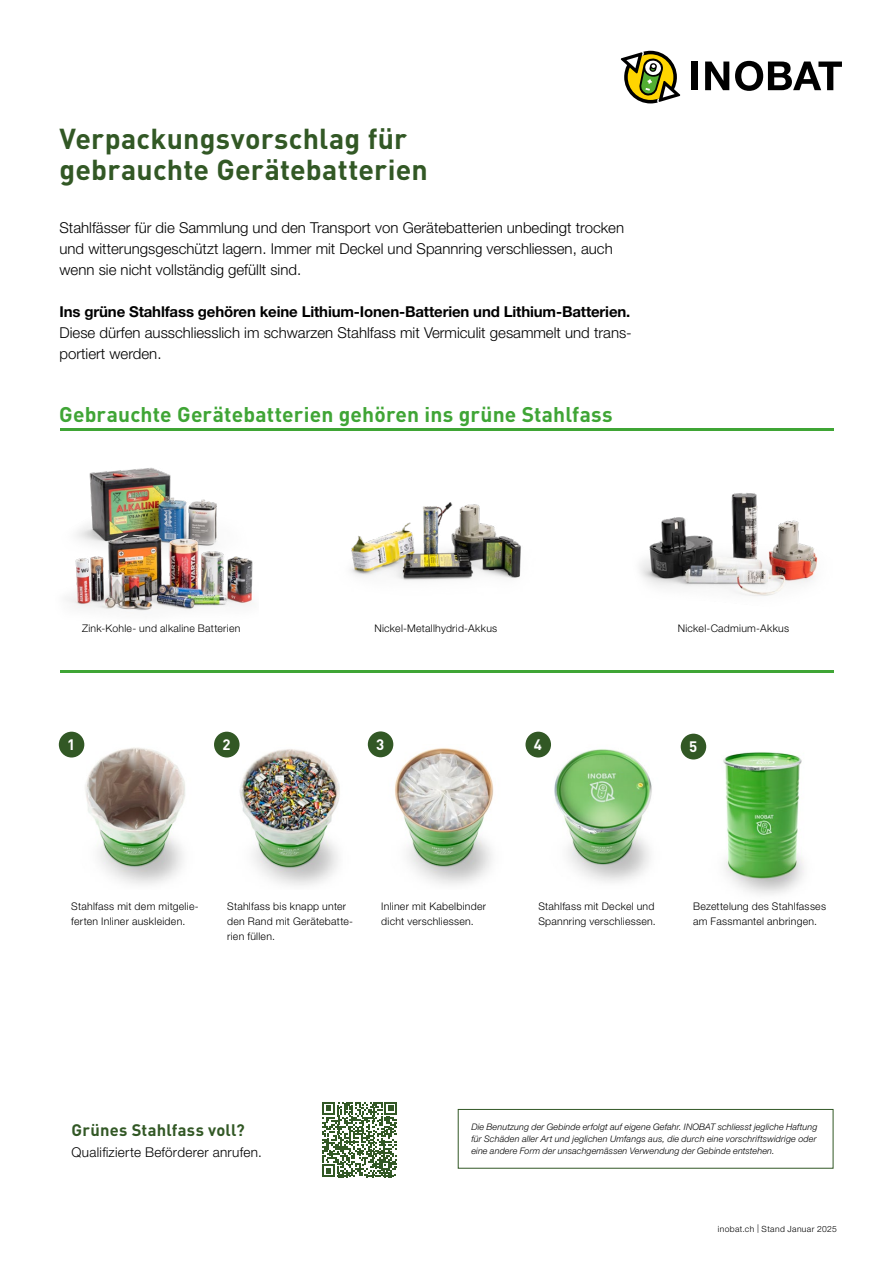
<style>
.page{position:relative;width:893px;height:1263px;background:#fff}
.page>*{position:absolute;margin:0;border:0;box-sizing:border-box;transform-origin:0 0}
.t1{font:700 28.5px/31.5px "DIN Pro";letter-spacing:.01em;color:#325825}
.t2{font:700 21px "DIN Pro";letter-spacing:.005em;color:#3fa535}
.t3{font:700 16.5px "DIN Pro";letter-spacing:.015em;color:#325825}
.t4{font:300 15px/21px "Helvetica Neue LT Std";color:#000}
.t5{font:700 15px "Helvetica Neue LT Std";letter-spacing:-.01em;color:#000}
.t6{font:700 15px "DIN Pro";color:#fff}
.t7{font:300 13.5px "Helvetica Neue LT Std";letter-spacing:.02em;color:#000}
.t8{font:300 10.5px/15px "Helvetica Neue LT Std";letter-spacing:.025em;color:#000}
.t9{font:italic 300 9px/12px "Helvetica Neue LT Std";letter-spacing:.015em;color:#000;text-align:justify}
.t10{font:300 8.55px "Helvetica Neue LT Std";letter-spacing:.04em;color:#000}
</style>
<div class="page">
<hr style="left:60px;top:670px;width:773px;height:3px;background:#3fa535">
<hr style="left:60px;top:428px;width:773px;height:3px;background:#3fa535">
<img style="left:71px;top:744px;width:114px;height:141px">
<img style="left:693px;top:744px;width:111px;height:151px">
<img style="left:89px;top:467px;width:128px;height:39px">
<img style="left:227px;top:749px;width:113px;height:137px">
<img style="left:350px;top:502px;width:171px;height:79px">
<img style="left:640px;top:493px;width:178px;height:103px">
<img style="left:381px;top:744px;width:113px;height:141px">
<img style="left:538px;top:748px;width:114px;height:135px">
<img style="left:66px;top:506px;width:187px;height:105px">
<div style="left:59px;top:732px;width:25px;height:25px;background:#325825;border-radius:50%"></div>
<div style="left:681px;top:734px;width:25px;height:25px;background:#325825;border-radius:50%"></div>
<div style="left:214px;top:732px;width:26px;height:25px;background:#325825;border-radius:50%"></div>
<div style="left:368px;top:731px;width:25px;height:26px;background:#325825;border-radius:50%"></div>
<div style="left:525px;top:732px;width:26px;height:25px;background:#325825;border-radius:50%"></div>
<svg style="left:322px;top:1102px;width:75px;height:75px"></svg>
<div style="left:458px;top:1109px;width:375px;height:59px;border:1px solid #325825"></div>
<div style="left:691px;top:62px;width:7px;height:28px;background:#000"></div>
<svg style="left:705px;top:62px;width:24px;height:28px"></svg>
<svg style="left:735px;top:61px;width:107px;height:30px"></svg>
<svg style="left:620px;top:50px;width:61px;height:54px"></svg>
<h1 class="t1" style="left:60px;top:119px;width:370px">Verpackungsvorschlag für gebrauchte Gerätebatterien</h1>
<h3 class="t4" style="left:60px;top:216px;width:566px">Stahlfässer für die Sammlung und den Transport von Gerätebatterien unbedingt trocken und witterungsgeschützt lagern. Immer mit Deckel und Spannring verschliessen, auch wenn sie nicht vollständig gefüllt sind.</h3>
<h3 class="t5" style="left:60px;top:302px;width:572px">Ins grüne Stahlfass gehören keine Lithium-Ionen-Batterien und Lithium-Batterien.</h3>
<h3 class="t4" style="left:60px;top:321px;width:574px">Diese dürfen ausschliesslich im schwarzen Stahlfass mit Vermiculit gesammelt und trans&shy;portiert werden.</h3>
<h2 class="t2" style="left:59px;top:396px;width:555px">Gebrauchte Gerätebatterien gehören ins grüne Stahlfass</h2>
<p class="t8" style="left:82px;top:621px;width:160px">Zink-Kohle- und alkaline Batterien</p>
<p class="t8" style="left:374px;top:621px;width:124px">Nickel-Metallhydrid-Akkus</p>
<p class="t8" style="left:678px;top:621px;width:113px">Nickel-Cadmium-Akkus</p>
<h3 class="t6" style="left:67px;top:732px;width:10px">1</h3>
<h3 class="t6" style="left:222px;top:732px;width:10px">2</h3>
<h3 class="t6" style="left:376px;top:732px;width:10px">3</h3>
<h3 class="t6" style="left:534px;top:732px;width:10px">4</h3>
<h3 class="t6" style="left:689px;top:734px;width:10px">5</h3>
<p class="t8" style="left:71px;top:898px;width:129px">Stahlfass mit dem mitgelie&shy;ferten Inliner auskleiden.</p>
<p class="t8" style="left:693px;top:898px;width:134px">Bezettelung des Stahlfasses am Fassmantel anbringen.</p>
<p class="t8" style="left:227px;top:898px;width:127px">Stahlfass bis knapp unter den Rand mit Gerätebatte&shy;rien füllen.</p>
<p class="t8" style="left:538px;top:898px;width:119px">Stahlfass mit Deckel und<br>Spannring verschliessen.</p>
<p class="t8" style="left:381px;top:898px;width:106px">Inliner mit Kabelbinder dicht verschliessen.</p>
<h3 class="t3" style="left:72px;top:1116px;width:175px">Grünes Stahlfass voll?</h3>
<p class="t7" style="left:72px;top:1143px;width:192px">Qualifizierte Beförderer anrufen.</p>
<p class="t9" style="left:471px;top:1121px;width:348px">Die Benutzung der Gebinde erfolgt auf eigene Gefahr. INOBAT schliesst jegliche Haftung für Schäden aller Art und jeglichen Umfangs aus, die durch eine vorschriftswidrige oder eine andere Form der unsachgemässen Verwendung der Gebinde entstehen.</p>
<p class="t10" style="left:718px;top:1223px;width:120px">inobat.ch | Stand Januar 2025</p>
</div>
